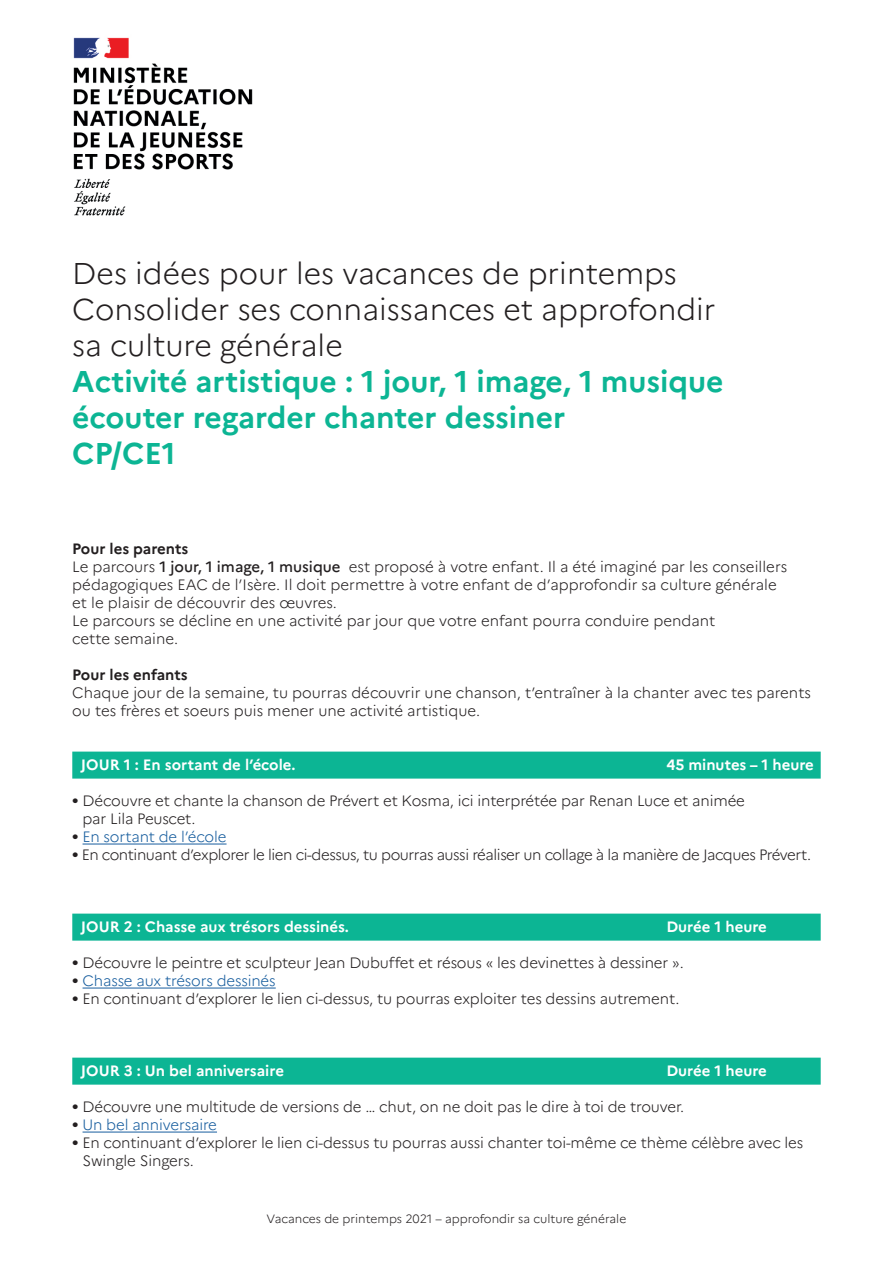
<style>
.page{position:relative;width:893px;height:1263px;background:#fff}
.page>*{position:absolute;margin:0;border:0;box-sizing:border-box;transform-origin:0 0}
.t1{font:300 30px/36px "Marianne";color:#231f20}
.t2{font:700 30px/36px "Marianne";color:#0cb594}
.t3{font:300 15px/18px "Marianne";letter-spacing:-.01em;color:#231f20}
.t4{font:700 15px "Marianne";color:#fff}
.t5{font:300 15px "Marianne";letter-spacing:-.03em;color:#231f20}
.t6{font:300 15px "Marianne";letter-spacing:-.01em;color:#175d9e}
.t7{font:700 15px "Marianne";color:#231f20}
.t8{font:300 12px "Marianne";color:#231f20}
.s1{font-weight:700}
.s2{font-weight:500}
.s3{font-weight:700;color:#231f20}
</style>
<div class="page">
<img style="left:73px;top:37px;width:180px;height:179px">
<div style="left:72px;top:752px;width:749px;height:27px;background:#0cb594"></div>
<hr style="left:83px;top:844px;width:144px;height:1px;background:#175d9e">
<div style="left:72px;top:914px;width:749px;height:27px;background:#0cb594"></div>
<hr style="left:83px;top:988px;width:193px;height:1px;background:#175d9e">
<div style="left:72px;top:1058px;width:749px;height:27px;background:#0cb594"></div>
<hr style="left:83px;top:1132px;width:134px;height:1px;background:#175d9e">
<h1 class="t1" style="left:72px;top:255px;width:645px">Des idées pour les vacances de printemps<br>Consolider ses connaissances et approfondir sa culture générale</h1>
<h1 class="t2" style="left:72px;top:363px;width:653px">Activité artistique : 1 jour, 1 image, 1 musique écouter regarder chanter dessiner<br>CP/CE1</h1>
<p class="t3" style="left:72px;top:540px;width:717px"><span class="s1">Pour les parents<br></span>Le parcours <span class="s2">1 jour, 1 image, 1 musique</span> est proposé à votre enfant. Il a été imaginé par les conseillers pédagogiques EAC de l’Isère. Il doit permettre à votre enfant de d’approfondir sa culture générale et le plaisir de découvrir des œuvres.<br>Le parcours se décline en une activité par jour que votre enfant pourra conduire pendant<br>cette semaine.</p>
<p class="t7" style="left:72px;top:666px;width:117px">Pour les enfants</p>
<p class="t3" style="left:72px;top:684px;width:740px">Chaque jour de la semaine, tu pourras découvrir une chanson, t’entraîner à la chanter avec tes parents ou tes frères et soeurs puis mener une activité artistique.</p>
<p class="t4" style="left:81px;top:756px;width:216px">JOUR 1 : En sortant de l’école.</p>
<p class="t4" style="left:666px;top:756px;width:149px">45 minutes – 1 heure</p>
<p class="t3" style="left:83px;top:792px;width:664px;text-indent:-10px"><span class="s1">•</span> Découvre et chante la chanson de Prévert et Kosma, ici interprétée par Renan Luce et animée par Lila Peuscet.</p>
<p class="t6" style="left:72px;top:828px;width:156px"><span class="s3">•</span> En sortant de l’école</p>
<p class="t5" style="left:72px;top:846px;width:740px"><span class="s1">•</span> En continuant d’explorer le lien ci-dessus, tu pourras aussi réaliser un collage à la manière de Jacques Prévert.</p>
<p class="t4" style="left:81px;top:918px;width:270px">JOUR 2 : Chasse aux trésors dessinés.</p>
<p class="t4" style="left:666px;top:918px;width:102px">Durée 1 heure</p>
<p class="t3" style="left:72px;top:954px;width:613px"><span class="s1">•</span> Découvre le peintre et sculpteur Jean Dubuffet et résous « les devinettes à dessiner ».</p>
<p class="t6" style="left:72px;top:972px;width:205px"><span class="s3">•</span> Chasse aux trésors dessinés</p>
<p class="t3" style="left:72px;top:990px;width:609px"><span class="s1">•</span> En continuant d’explorer le lien ci-dessus, tu pourras exploiter tes dessins autrement.</p>
<p class="t4" style="left:81px;top:1062px;width:205px">JOUR 3 : Un bel anniversaire</p>
<p class="t4" style="left:666px;top:1062px;width:102px">Durée 1 heure</p>
<p class="t3" style="left:72px;top:1098px;width:613px"><span class="s1">•</span> Découvre une multitude de versions de … chut, on ne doit pas le dire à toi de trouver.</p>
<p class="t6" style="left:72px;top:1116px;width:146px"><span class="s3">•</span> Un bel anniversaire</p>
<p class="t3" style="left:83px;top:1134px;width:722px;text-indent:-10px"><span class="s1">•</span> En continuant d’explorer le lien ci-dessus tu pourras aussi chanter toi-même ce thème célèbre avec les<br>Swingle Singers.</p>
<p class="t8" style="left:267px;top:1211px;width:361px">Vacances de printemps 2021 – approfondir sa culture générale</p>
</div>
